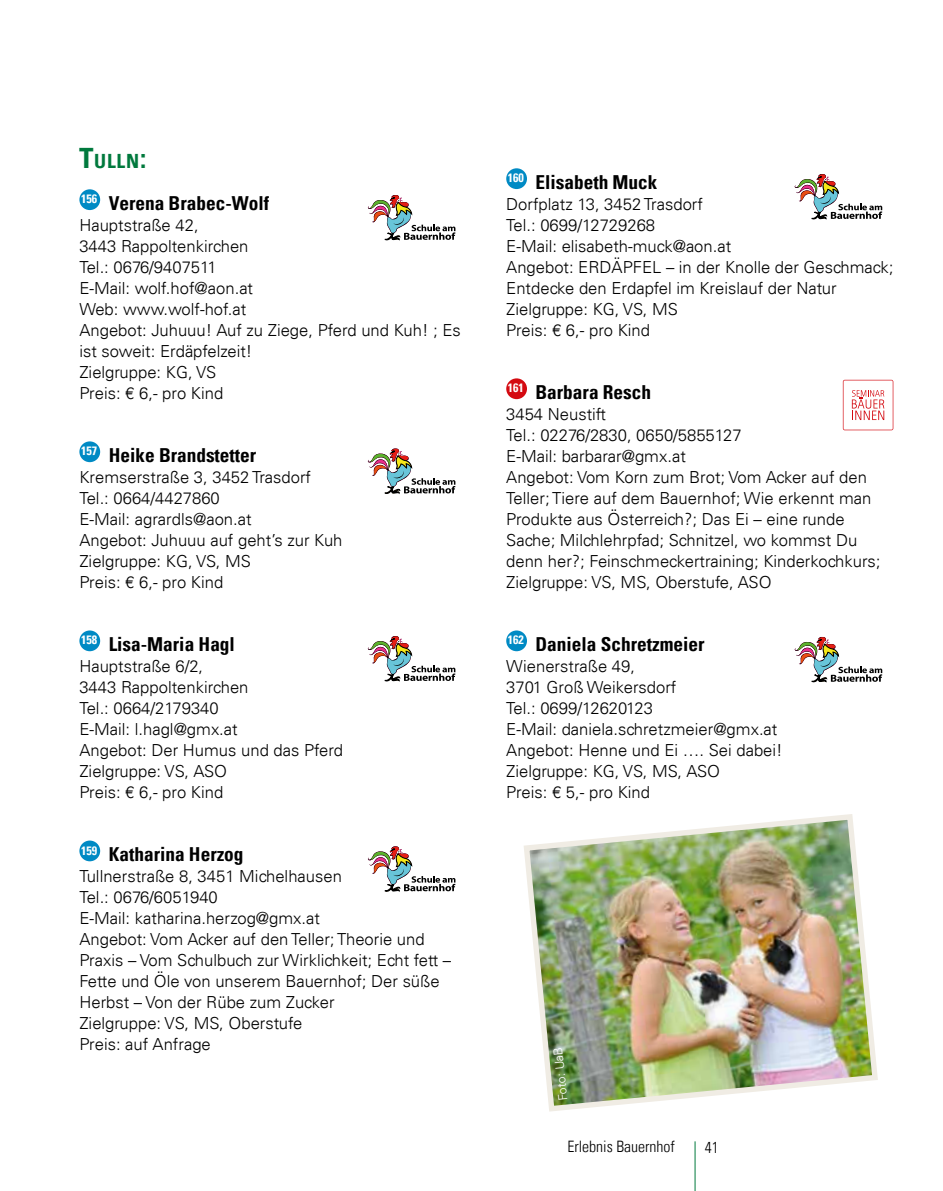
<style>
.page{position:relative;width:943px;height:1191px;background:#fff}
.page>*{position:absolute;margin:0;border:0;box-sizing:border-box;transform-origin:0 0}
.t1{font:700 condensed 19.6px "Univers";color:#00793d}
.t2{font:700 condensed 19.25px "Univers";color:#000}
.t3{font:300 16.62px/21px "Univers";color:#000}
.t4{font:300 condensed 15.75px "Univers LT";color:#000}
.t5{font:300 12.25px "Univers";color:#fff}
.s1{font-size:28px}
</style>
<div class="page">
<hr style="left:694px;top:1141px;width:1px;height:50px;background:#00793d">
<div style="left:79px;top:189px;width:21px;height:21px;background:#008ac4;border-radius:50%"></div>
<svg style="left:367px;top:195px;width:88px;height:45px"></svg>
<div style="left:79px;top:441px;width:21px;height:21px;background:#008ac4;border-radius:50%"></div>
<svg style="left:367px;top:448px;width:88px;height:45px"></svg>
<div style="left:79px;top:630px;width:21px;height:21px;background:#008ac4;border-radius:50%"></div>
<svg style="left:367px;top:636px;width:88px;height:45px"></svg>
<div style="left:79px;top:840px;width:21px;height:21px;background:#008ac4;border-radius:50%"></div>
<svg style="left:368px;top:846px;width:87px;height:45px"></svg>
<div style="left:506px;top:168px;width:21px;height:21px;background:#008ac4;border-radius:50%"></div>
<svg style="left:794px;top:174px;width:88px;height:45px"></svg>
<div style="left:506px;top:378px;width:21px;height:21px;background:#d40a11;border-radius:50%"></div>
<svg style="left:842px;top:380px;width:51px;height:50px"></svg>
<div style="left:506px;top:630px;width:21px;height:21px;background:#008ac4;border-radius:50%"></div>
<svg style="left:794px;top:636px;width:88px;height:46px"></svg>
<img style="left:524px;top:814px;width:354px;height:298px">
<p class="t1" style="left:79px;top:154px;width:68px"><span class="s1">t</span>uLLn<span class="s1">:</span></p>
<p class="t2" style="left:81px;top:196px;width:190px"><sup>156</sup> Verena Brabec-Wolf</p>
<p class="t3" style="left:79px;top:215px;width:383px">Hauptstraße 42,<br>3443 Rappoltenkirchen<br>Tel.: 0676/9407511<br>E-Mail: wolf.hof@aon.at<br>Web: www.wolf-hof.at<br>Angebot: Juhuuu! Auf zu Ziege, Pferd und Kuh! ; Es ist soweit: Erdäpfelzeit!<br>Zielgruppe: KG, VS<br>Preis: € 6,- pro Kind</p>
<p class="t2" style="left:81px;top:448px;width:177px"><sup>157</sup> Heike Brandstetter</p>
<p class="t3" style="left:79px;top:467px;width:264px">Kremserstraße 3, 3452 Trasdorf<br>Tel.: 0664/4427860<br>E-Mail: agrardls@aon.at<br>Angebot: Juhuuu auf geht’s zur Kuh<br>Zielgruppe: KG, VS, MS<br>Preis: € 6,- pro Kind</p>
<p class="t2" style="left:81px;top:637px;width:155px"><sup>158</sup> Lisa-Maria Hagl</p>
<p class="t3" style="left:79px;top:656px;width:265px">Hauptstraße 6/2,<br>3443 Rappoltenkirchen<br>Tel.: 0664/2179340<br>E-Mail: l.hagl@gmx.at<br>Angebot: Der Humus und das Pferd<br>Zielgruppe: VS, ASO<br>Preis: € 6,- pro Kind</p>
<p class="t2" style="left:81px;top:847px;width:164px"><sup>159</sup> Katharina Herzog</p>
<p class="t3" style="left:79px;top:866px;width:373px">Tullnerstraße 8, 3451 Michelhausen<br>Tel.: 0676/6051940<br>E-Mail: katharina.herzog@gmx.at<br>Angebot: Vom Acker auf den Teller; Theorie und Praxis – Vom Schulbuch zur Wirklichkeit; Echt fett – Fette und Öle von unserem Bauernhof; Der süße Herbst – Von der Rübe zum Zucker<br>Zielgruppe: VS, MS, Oberstufe<br>Preis: auf Anfrage</p>
<p class="t2" style="left:508px;top:175px;width:151px"><sup>160</sup> Elisabeth Muck</p>
<p class="t3" style="left:506px;top:194px;width:388px">Dorfplatz 13, 3452 Trasdorf<br>Tel.: 0699/12729268<br>E-Mail: elisabeth-muck@aon.at<br>Angebot: ERDÄPFEL – in der Knolle der Geschmack;<br>Entdecke den Erdapfel im Kreislauf der Natur<br>Zielgruppe: KG, VS, MS<br>Preis: € 6,- pro Kind</p>
<p class="t2" style="left:508px;top:385px;width:145px"><sup>161</sup> Barbara Resch</p>
<p class="t3" style="left:506px;top:404px;width:376px">3454 Neustift<br>Tel.: 02276/2830, 0650/5855127<br>E-Mail: barbarar@gmx.at<br>Angebot: Vom Korn zum Brot; Vom Acker auf den Teller; Tiere auf dem Bauernhof; Wie erkennt man Produkte aus Österreich?; Das Ei – eine runde Sache; Milchlehrpfad; Schnitzel, wo kommst Du denn her?; Feinschmeckertraining; Kinderkochkurs; Zielgruppe: VS, MS, Oberstufe, ASO</p>
<p class="t2" style="left:508px;top:637px;width:198px"><sup>162</sup> Daniela Schretzmeier</p>
<p class="t3" style="left:506px;top:656px;width:278px">Wienerstraße 49,<br>3701 Groß Weikersdorf<br>Tel.: 0699/12620123<br>E-Mail: daniela.schretzmeier@gmx.at<br>Angebot: Henne und Ei …. Sei dabei!<br>Zielgruppe: KG, VS, MS, ASO<br>Preis: € 5,- pro Kind</p>
<p class="t5" style="left:556px;top:1101px;width:55px;rotate:-96deg">Foto: UaB</p>
<p class="t4" style="left:567px;top:1138px;width:109px">Erlebnis Bauernhof</p>
<p class="t4" style="left:704px;top:1138px;width:15px">41</p>
</div>
